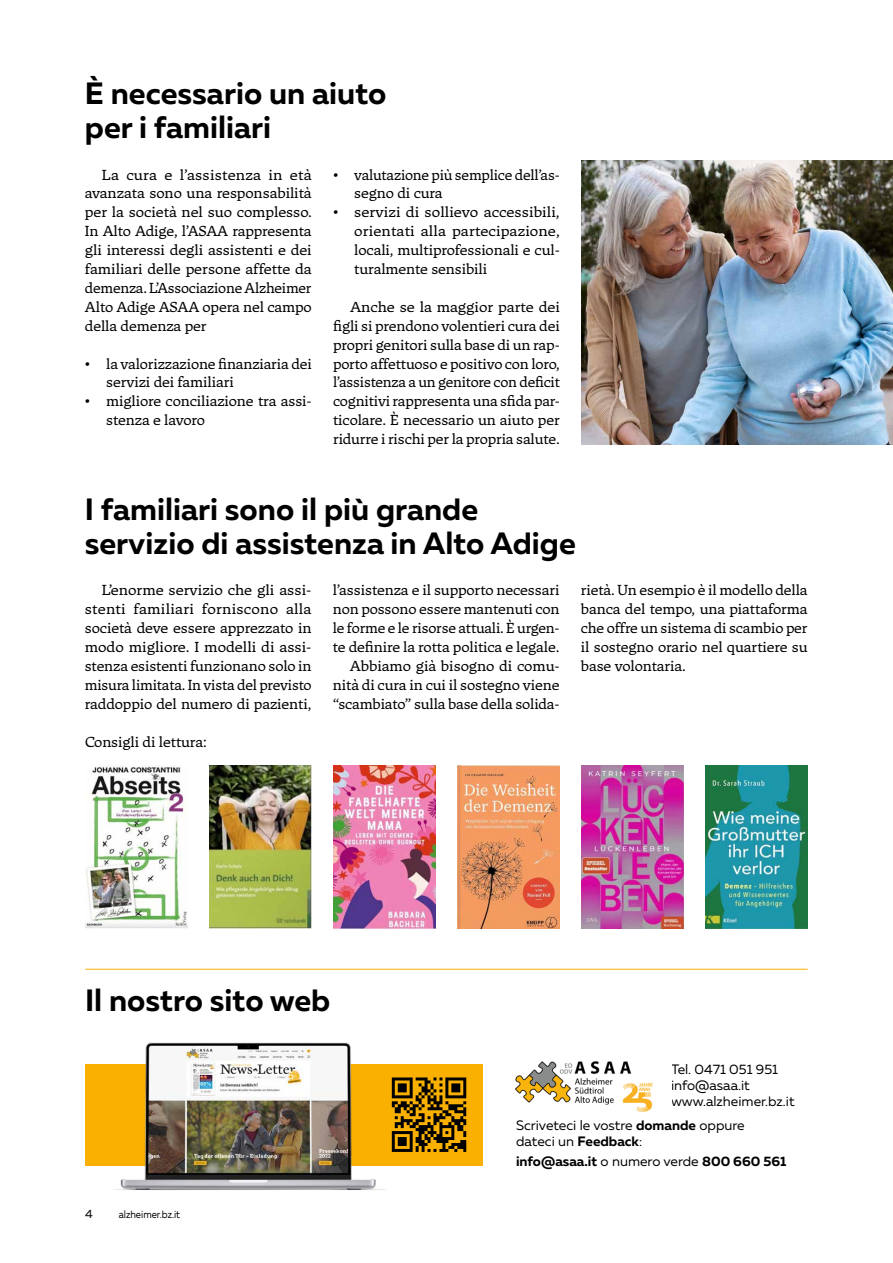
<style>
.page{position:relative;width:893px;height:1263px;background:#fff}
.page>*{position:absolute;margin:0;border:0;box-sizing:border-box;transform-origin:0 0}
.t1{font:700 30.75px/34.5px "Muller";color:#000}
.t2{font:14.4px/18.9px "Tuna";letter-spacing:-.01em;color:#000;text-align:justify}
.t3{font:13.65px/15.6px "Muller";color:#000}
.t4{font:700 13.65px "Muller";color:#000}
.t5{font:12px "Muller";color:#000}
.t6{font:10.5px "Muller";color:#000;scale:.9 1}
.s1{font-weight:700}
.s2{font-weight:400}
</style>
<div class="page">
<div style="left:85px;top:1064px;width:397px;height:101px;background:#f9b000"></div>
<img style="left:113px;top:1042px;width:273px;height:148px">
<svg style="left:392px;top:1077px;width:74px;height:75px"></svg>
<img style="left:515px;top:1061px;width:138px;height:51px">
<img style="left:581px;top:161px;width:312px;height:283px">
<img style="left:85px;top:766px;width:103px;height:162px">
<img style="left:209px;top:766px;width:103px;height:163px">
<img style="left:333px;top:766px;width:103px;height:163px">
<img style="left:457px;top:766px;width:103px;height:163px">
<img style="left:581px;top:766px;width:103px;height:163px">
<img style="left:705px;top:766px;width:103px;height:163px">
<hr style="left:85px;top:969px;width:723px;height:1px;background:#f9b000">
<h1 class="t1" style="left:85px;top:76px;width:303px">È necessario un aiuto per i familiari</h1>
<p class="t2" style="left:85px;top:165px;width:228px;text-indent:17px">La cura e l’assistenza in età avanzata sono una responsabilità per la società nel suo complesso.<br>In Alto Adige, l’ASAA rappresenta gli interessi degli assistenti e dei familiari delle persone affette da demenza. L’Associazione Alzheimer Alto Adige ASAA opera nel campo della demenza per</p>
<p class="t2" style="left:106px;top:354px;width:207px;text-indent:-21px">• la valorizzazione finanziaria dei servizi dei familiari</p>
<p class="t2" style="left:106px;top:392px;width:207px;text-indent:-21px">• migliore conciliazione tra assi&shy;stenza e lavoro</p>
<p class="t2" style="left:354px;top:165px;width:207px;text-indent:-21px">• valutazione più semplice dell’as&shy;segno di cura</p>
<p class="t2" style="left:354px;top:203px;width:207px;text-indent:-21px">• servizi di sollievo accessibili, orientati alla partecipazione, locali, multiprofessionali e cul&shy;turalmente sensibili</p>
<p class="t2" style="left:333px;top:297px;width:228px;text-indent:17px">Anche se la maggior parte dei figli si prendono volentieri cura dei propri genitori sulla base di un rap&shy;porto affettuoso e positivo con loro, l’assistenza a un genitore con deficit cognitivi rappresenta una sfida par&shy;ticolare. È necessario un aiuto per ridurre i rischi per la propria salute.</p>
<h1 class="t1" style="left:85px;top:492px;width:493px">I familiari sono il più grande servizio di assistenza in Alto Adige</h1>
<p class="t2" style="left:85px;top:581px;width:228px;text-indent:17px">L’enorme servizio che gli assi&shy;stenti familiari forniscono alla società deve essere apprezzato in modo migliore. I modelli di assi&shy;stenza esistenti funzionano solo in misura limitata. In vista del previsto raddoppio del numero di pazienti,</p>
<p class="t2" style="left:333px;top:581px;width:228px;text-align:right">l’assistenza e il supporto necessari non possono essere mantenuti con le forme e le risorse attuali. È urgen&shy;te definire la rotta politica e legale.<br>Abbiamo già bisogno di comu&shy;nità di cura in cui il sostegno viene “scambiato” sulla base della solida-</p>
<p class="t2" style="left:581px;top:581px;width:228px">rietà. Un esempio è il modello della banca del tempo, una piattaforma che offre un sistema di scambio per il sostegno orario nel quartiere su base volontaria.</p>
<p class="t2" style="left:85px;top:732px;width:123px">Consigli di lettura:</p>
<h1 class="t1" style="left:85px;top:983px;width:247px">Il nostro sito web</h1>
<p class="t5" style="left:85px;top:1206px;width:9px">4</p>
<p class="t6" style="left:119px;top:1207px;width:70px">alzheimer.bz.it</p>
<p class="t3" style="left:671px;top:1062px;width:125px">Tel. 0471 051 951 info@asaa.it www.alzheimer.bz.it</p>
<p class="t3" style="left:516px;top:1117px;width:230px">Scriveteci le vostre <span class="s1">domande</span> oppure dateci un <span class="s1">Feedback</span>:</p>
<p class="t4" style="left:516px;top:1152px;width:272px">info@asaa.it <span class="s2">o numero verde</span> 800 660 561</p>
</div>
